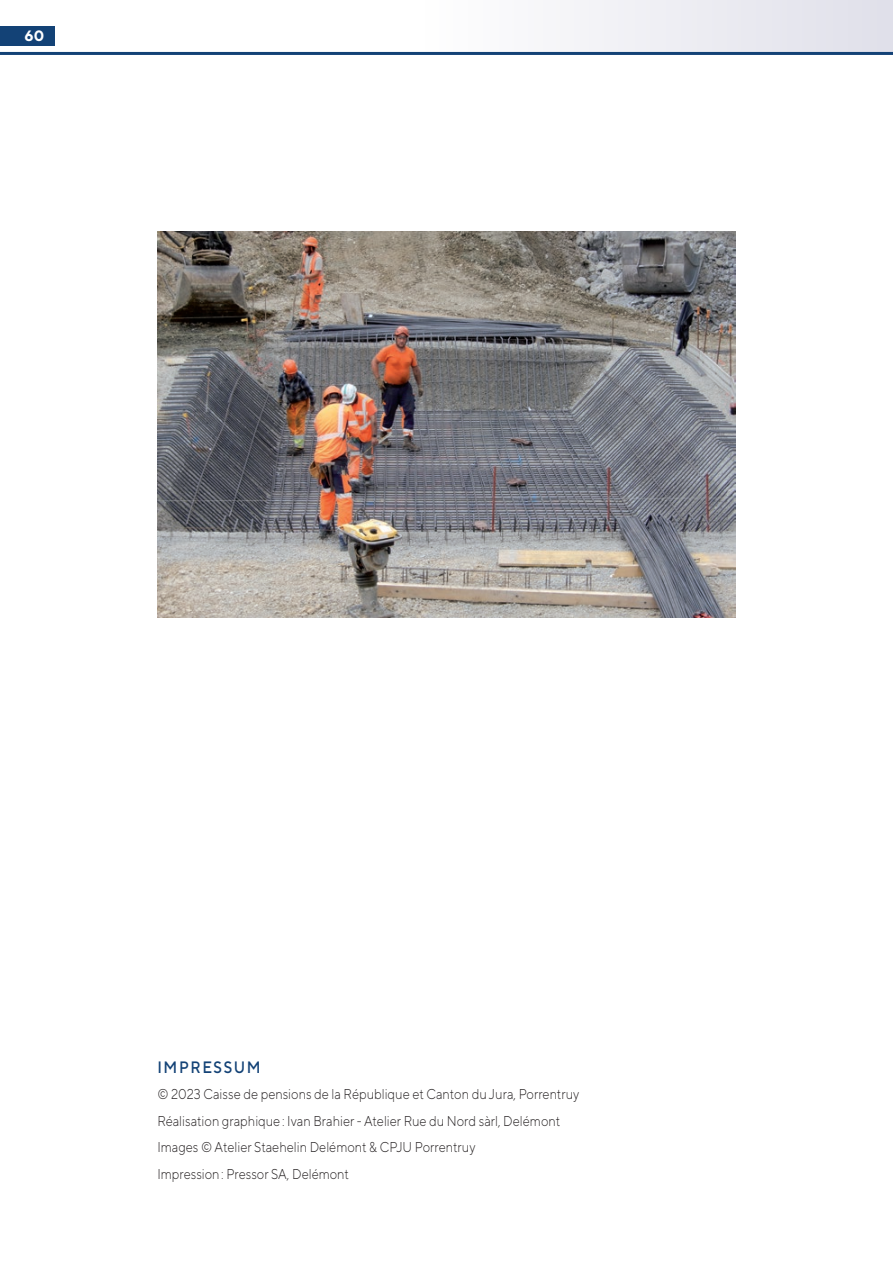
<style>
.page{position:relative;width:893px;height:1263px;background:#fff}
.page>*{position:absolute;margin:0;border:0;box-sizing:border-box;transform-origin:0 0}
.TXT_DE_BASE{font:500 16.5px "TT Norms Pro";letter-spacing:.11em;color:#134276;scale:.9 1}
.t1{font:700 15px "TT Norms Pro";color:#fff}
.TXT_DE_BASE-2{font:300 14.25px "TT Norms Pro";letter-spacing:.005em;color:#231f20;scale:.9 1}
</style>
<div class="page">
<div style="left:425px;top:0;width:468px;height:54px;background:linear-gradient(to right,#fefefe,#e0e0ea)"></div>
<div style="left:0;top:26px;width:54px;height:19px;background:#134276"></div>
<hr style="left:0;top:52px;width:893px;height:3px;background:#134276">
<img style="left:157px;top:232px;width:579px;height:385px">
<p class="t1" style="left:25px;top:26px;width:21px">60</p>
<p class="TXT_DE_BASE" style="left:157px;top:1056px;width:116px">IMPRESSUM</p>
<p class="TXT_DE_BASE-2" style="left:157px;top:1085px;width:470px">© 2023 Caisse de pensions de la République et Canton du Jura, Porrentruy</p>
<p class="TXT_DE_BASE-2" style="left:157px;top:1111px;width:449px">Réalisation graphique: Ivan Brahier - Atelier Rue du Nord sàrl, Delémont</p>
<p class="TXT_DE_BASE-2" style="left:157px;top:1138px;width:355px">Images © Atelier Staehelin Delémont &amp; CPJU Porrentruy</p>
<p class="TXT_DE_BASE-2" style="left:157px;top:1164px;width:214px">Impression: Pressor SA, Delémont</p>
</div>
